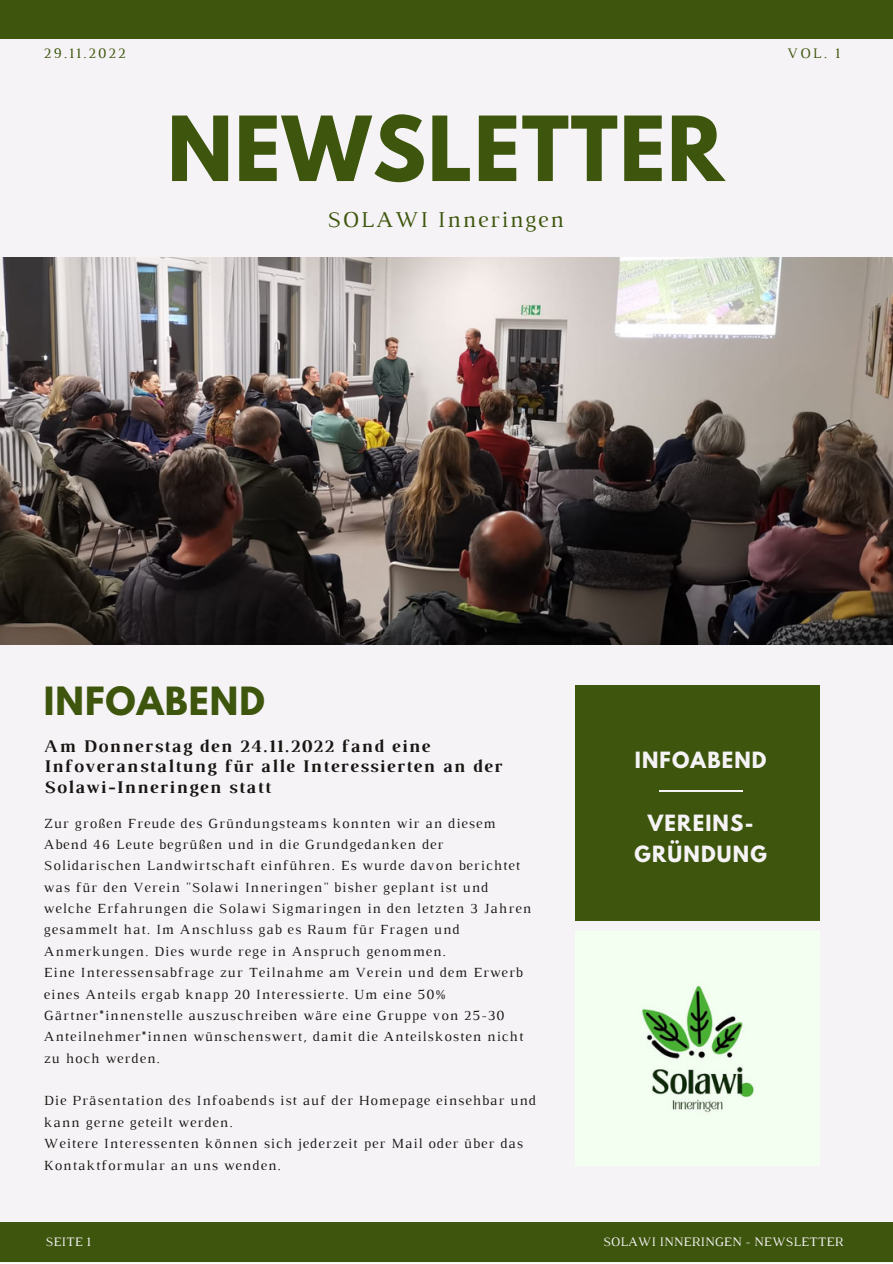
<style>
.page{position:relative;width:893px;height:1264px;background:#fff}
.page>*{position:absolute;margin:0;border:0;box-sizing:border-box;transform-origin:0 0}
.t1{font:700 79.35px "League Spartan";letter-spacing:.02em;color:#3d550c}
.t2{font:700 34.5px "League Spartan";letter-spacing:.03em;color:#3d550c}
.t3{font:23.1px "Luthier";letter-spacing:.07em;color:#3d550c}
.t4{font:700 19.8px/31.5px "League Spartan";letter-spacing:.06em;color:#f5f3f5;text-align:center}
.t5{font:700 18.15px/20.2px "Luthier";letter-spacing:.075em;color:#191514}
.t6{font:14.85px "Luthier";letter-spacing:.14em;color:#3d550c}
.t7{font:14.25px/21.3px "Luthier";letter-spacing:.07em;color:#191514}
.t8{font:13.2px "Luthier";color:#f5f3f5}
</style>
<div class="page">
<div style="left:0;top:0;width:892px;height:1262px;background:#f5f3f5"></div>
<div style="left:0;top:1222px;width:892px;height:40px;background:#3d550c"></div>
<div style="left:0;top:0;width:892px;height:39px;background:#3d550c"></div>
<img style="left:0;top:257px;width:892px;height:387px">
<div style="left:575px;top:685px;width:244px;height:235px;background:#3d550c"></div>
<img style="left:575px;top:931px;width:244px;height:234px">
<hr style="left:659px;top:790px;width:83px;height:2px;background:#f5f3f5">
<p class="t6" style="left:44px;top:47px;width:83px">29.11.2022</p>
<p class="t6" style="left:787px;top:47px;width:55px">VOL. 1</p>
<h1 class="t1" style="left:167px;top:110px;width:558px">NEWSLETTER</h1>
<h3 class="t3" style="left:327px;top:211px;width:238px">SOLAWI Inneringen</h3>
<h2 class="t2" style="left:44px;top:683px;width:222px">INFOABEND</h2>
<p class="t5" style="left:44px;top:737px;width:459px">Am Donnerstag den 24.11.2022 fand eine<br>Infoveranstaltung für alle Interessierten an der<br>Solawi-Inneringen statt</p>
<p class="t7" style="left:44px;top:813px;width:489px">Zur großen Freude des Gründungsteams konnten wir an diesem Abend 46 Leute begrüßen und in die Grundgedanken der Solidarischen Landwirtschaft einführen. Es wurde davon berichtet was für den Verein "Solawi Inneringen" bisher geplant ist und welche Erfahrungen die Solawi Sigmaringen in den letzten 3 Jahren gesammelt hat. Im Anschluss gab es Raum für Fragen und Anmerkungen. Dies wurde rege in Anspruch genommen.<br>Eine Interessensabfrage zur Teilnahme am Verein und dem Erwerb eines Anteils ergab knapp 20 Interessierte. Um eine 50% Gärtner*innenstelle auszuschreiben wäre eine Gruppe von 25-30<br>Anteilnehmer*innen wünschenswert, damit die Anteilskosten nicht zu hoch werden.</p>
<p class="t7" style="left:44px;top:1091px;width:493px">Die Präsentation des Infoabends ist auf der Homepage einsehbar und kann gerne geteilt werden.<br>Weitere Interessenten können sich jederzeit per Mail oder über das Kontaktformular an uns wenden.</p>
<h3 class="t4" style="left:634px;top:746px;width:133px">INFOABEND</h3>
<h3 class="t4" style="left:634px;top:809px;width:134px">VEREINS-<br>GRÜNDUNG</h3>
<p class="t8" style="left:46px;top:1237px;width:47px">SEITE 1</p>
<p class="t8" style="left:603px;top:1236px;width:242px">SOLAWI INNERINGEN - NEWSLETTER</p>
</div>
